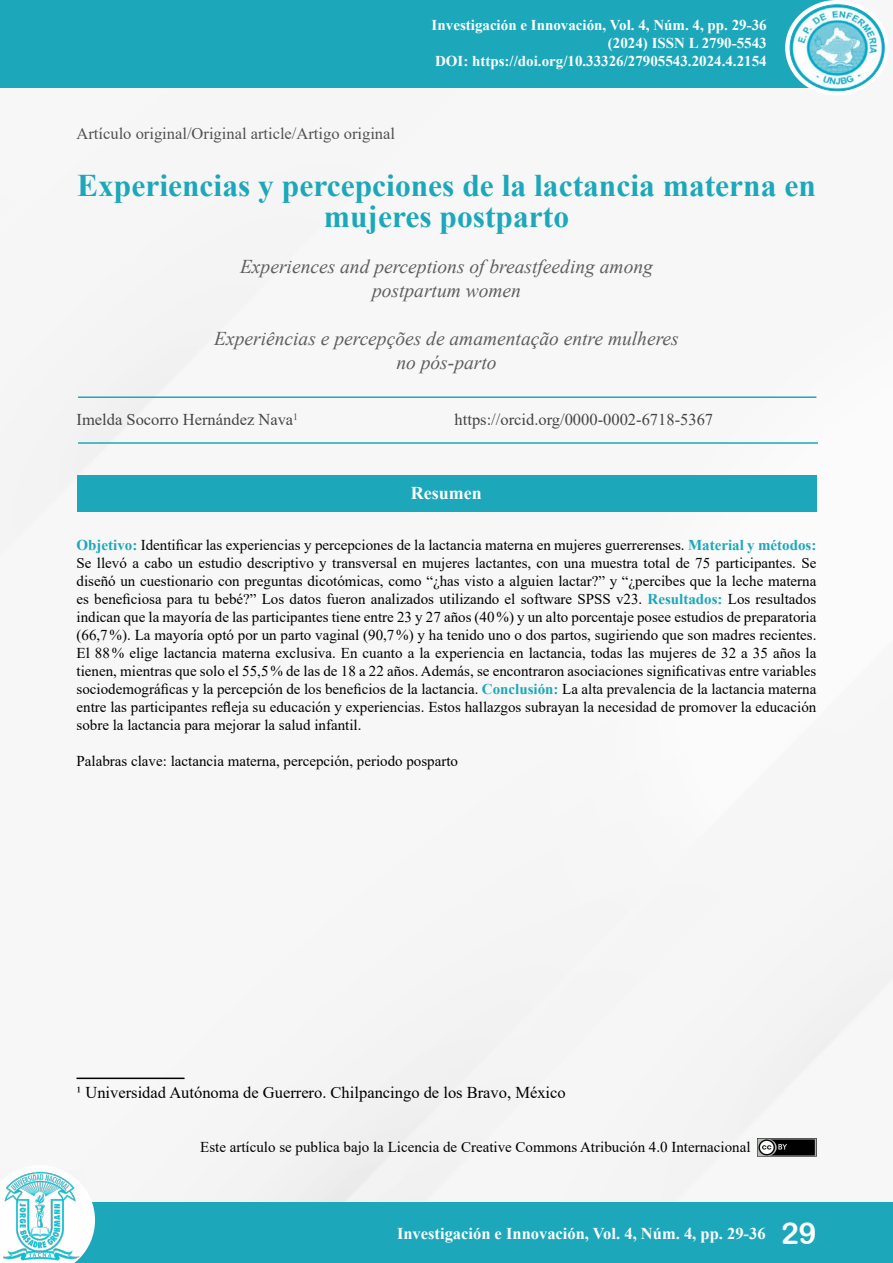
<style>
.page{position:relative;width:893px;height:1263px;background:#fff}
.page>*{position:absolute;margin:0;border:0;box-sizing:border-box;transform-origin:0 0}
.t1{font:700 31.5px/31.5px "Times New Roman";color:#1ca8ba;text-align:center}
.t2{font:italic 19.5px/24px "Times New Roman";color:#5f5e5e;text-align:center}
.t3{font:700 18px "Times New Roman";color:#fff}
.t4{font:16.5px "Times New Roman";color:#454444}
.t5{font:16.5px "Times New Roman";color:#000}
.t6{font:16.5px "Times New Roman";color:#525251}
.t7{font:700 16.5px "Times New Roman";color:#fff}
.t8{font:15px/18px "Times New Roman";color:#000;text-align:justify}
.t9{font:700 15px/18px "Times New Roman";color:#fff;text-align:right}
.s1{font-weight:700;color:#1ca8ba}
.s2{font-family:"Arial Rounded MT Bold";font-weight:400;font-size:30px}
</style>
<div class="page">
<img style="left:0;top:217px;width:893px;height:985px">
<div style="left:74px;top:1202px;width:819px;height:61px;background:#1ca8ba"></div>
<hr style="left:78px;top:396px;width:738px;height:2px;background:#1ca8ba">
<hr style="left:77px;top:1077px;width:108px;height:2px;background:#000">
<hr style="left:78px;top:442px;width:740px;height:2px;background:#1ca8ba">
<div style="left:77px;top:476px;width:739px;height:36px;background:#1ca8ba"></div>
<svg style="left:0;top:1165px;width:95px;height:88px"></svg>
<img style="left:0;top:1169px;width:84px;height:94px">
<img style="left:758px;top:1139px;width:58px;height:18px">
<div style="left:0;top:0;width:833px;height:88px;background:#1ca8ba"></div>
<div style="left:785px;top:0;width:104px;height:96px;background:#fff;border-radius:50%"></div>
<img style="left:790px;top:5px;width:94px;height:86px">
<p class="t9" style="left:432px;top:16px;width:337px">Investigación e Innovación, Vol. 4, Núm. 4, pp. 29-36 (2024) ISSN L 2790-5543<br>DOI: https://doi.org/10.33326/27905543.2024.4.2154</p>
<p class="t6" style="left:77px;top:122px;width:320px">Artículo original/Original article/Artigo original</p>
<h1 class="t1" style="left:77px;top:169px;width:740px">Experiencias y percepciones de la lactancia materna en mujeres postparto</h1>
<h2 class="t2" style="left:240px;top:254px;width:414px">Experiences and perceptions of breastfeeding among postpartum women</h2>
<h2 class="t2" style="left:214px;top:326px;width:466px">Experiências e percepções de amamentação entre mulheres no pós-parto</h2>
<p class="t4" style="left:77px;top:408px;width:223px">Imelda Socorro Hernández Nava<sup>1</sup></p>
<p class="t4" style="left:455px;top:408px;width:260px">https://orcid.org/0000-0002-6718-5367</p>
<p class="t3" style="left:411px;top:480px;width:72px">Resumen</p>
<p class="t8" style="left:77px;top:535px;width:741px"><span class="s1">Objetivo:</span> Identificar las experiencias y percepciones de la lactancia materna en mujeres guerrerenses. <span class="s1">Material y métodos:<br></span>Se llevó a cabo un estudio descriptivo y transversal en mujeres lactantes, con una muestra total de 75 participantes. Se diseñó un cuestionario con preguntas dicotómicas, como “¿has visto a alguien lactar?” y “¿percibes que la leche materna es beneficiosa para tu bebé?” Los datos fueron analizados utilizando el software SPSS v23. <span class="s1">Resultados:</span> Los resultados indican que la mayoría de las participantes tiene entre 23 y 27 años (40%) y un alto porcentaje posee estudios de preparatoria (66,7%). La mayoría optó por un parto vaginal (90,7%) y ha tenido uno o dos partos, sugiriendo que son madres recientes.<br>El 88% elige lactancia materna exclusiva. En cuanto a la experiencia en lactancia, todas las mujeres de 32 a 35 años la tienen, mientras que solo el 55,5% de las de 18 a 22 años. Además, se encontraron asociaciones significativas entre variables sociodemográficas y la percepción de los beneficios de la lactancia. <span class="s1">Conclusión:</span> La alta prevalencia de la lactancia materna entre las participantes refleja su educación y experiencias. Estos hallazgos subrayan la necesidad de promover la educación sobre la lactancia para mejorar la salud infantil.</p>
<p class="t8" style="left:77px;top:751px;width:383px">Palabras clave: lactancia materna, percepción, periodo posparto</p>
<p class="t5" style="left:77px;top:1081px;width:491px">1 Universidad Autónoma de Guerrero. Chilpancingo de los Bravo, México</p>
<p class="t8" style="left:200px;top:1137px;width:552px">Este artículo se publica bajo la Licencia de Creative Commons Atribución 4.0 Internacional</p>
<p class="t7" style="left:397px;top:1221px;width:421px">Investigación e Innovación, Vol. 4, Núm. 4, pp. 29-36 <span class="s2">29</span></p>
</div>
